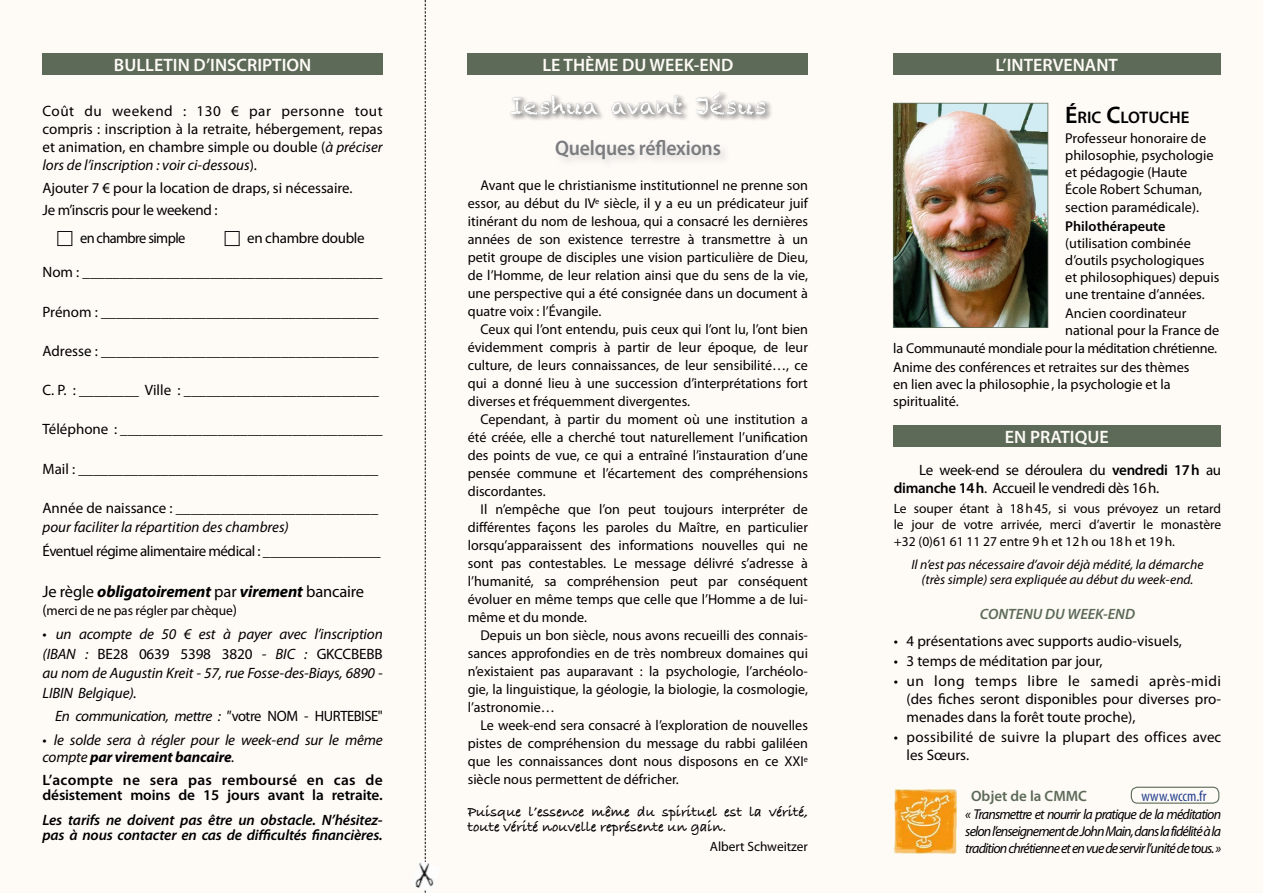
<style>
.page{position:relative;width:1263px;height:893px;background:#fff}
.page>*{position:absolute;margin:0;border:0;box-sizing:border-box;transform-origin:0 0}
.t1{font:24px "Chalkduster";color:#fff}
.t2{font:600 21px "Myriad Pro";letter-spacing:-.01em;color:#7b7c7f;scale:.94 1}
.t3{font:600 18px "Myriad Pro";color:#fefbf7}
.t4{font:600 16.8px "Myriad Pro";color:#000}
.t5{font:italic 700 16.5px "Myriad Pro";letter-spacing:-.01em;color:#000}
.t6{font:15px/18px "Myriad Pro";color:#000;text-align:justify}
.t7{font:italic 15px/19.5px "Myriad Pro";letter-spacing:-.01em;color:#000;text-align:justify}
.t8{font:15px/18px "Myriad Pro";letter-spacing:-.02em;color:#000}
.t9{font:italic 600 15px/15px "Myriad Pro";letter-spacing:-.01em;color:#000}
.t10{font:700 15px/15px "Bradley Hand ITCTT";color:#000}
.t11{font:600 15px/15px "Myriad Pro";letter-spacing:-.01em;color:#000}
.t12{font:15px/18px "Myriad Pro";letter-spacing:.02em;color:#000}
.t13{font:15px "Myriad Pro";letter-spacing:-.03em;color:#000}
.t14{font:italic 15px "Myriad Pro";letter-spacing:-.03em;color:#000}
.t15{font:italic 600 15px "Myriad Pro";color:#5c6a57}
.t16{font:15px "Myriad Pro";letter-spacing:-.04em;color:#000;scale:.96 1}
.t17{font:600 15px "Myriad Pro";color:#5c6a57}
.t18{font:condensed 15px "Myriad Pro";color:#25408f}
.t19{font:14.25px/18px "Myriad Pro";color:#000;text-align:justify}
.t20{font:italic 14.25px/17.1px "Myriad Pro";letter-spacing:-.06em;color:#000;text-align:justify}
.t21{font:14.25px "Myriad Pro";letter-spacing:-.02em;color:#000}
.t22{font:13.5px/16.2px "Myriad Pro";color:#000;text-align:justify}
.t23{font:italic 13.5px/15px "Myriad Pro";color:#000;text-align:center}
.s1{font-style:italic}
.s2{font-size:24px}
.s3{font-weight:600}
.s4{font-weight:400;font-style:normal}
.s5{font-size:15px}
.s6{font-style:normal}
.s7{font-weight:700}
</style>
<div class="page">
<div style="left:468px;top:53px;width:340px;height:21px;background:#5c6a57"></div>
<div style="left:893px;top:53px;width:327px;height:21px;background:#5c6a57"></div>
<svg style="left:425px;top:0;width:1px;height:859px"></svg>
<div style="left:43px;top:53px;width:340px;height:21px;background:#5c6a57"></div>
<div style="left:893px;top:425px;width:327px;height:21px;background:#5c6a57"></div>
<img style="left:895px;top:105px;width:151px;height:221px">
<div style="left:893px;top:103px;width:155px;height:225px;border:1px solid #5c6a57"></div>
<img style="left:415px;top:860px;width:19px;height:33px">
<img style="left:893px;top:790px;width:63px;height:64px">
<div style="left:1131px;top:787px;width:88px;height:17px;border:1px solid #5c6a57;border-radius:6px"></div>
<div style="left:553px;top:138px;width:178px;height:32px;background:#f9f6f2"></div>
<div style="left:452px;top:73px;width:374px;height:66px;background:#fff;opacity:.82"></div>
<p class="t3" style="left:114px;top:53px;width:199px">BULLETIN D’INSCRIPTION</p>
<p class="t3" style="left:542px;top:53px;width:192px">LE THÈME DU WEEK-END</p>
<p class="t3" style="left:995px;top:53px;width:124px">L’INTERVENANT</p>
<p class="t6" style="left:43px;top:102px;width:342px">Coût du weekend : 130 € par personne tout compris : inscription à la retraite, hébergement, repas et animation, en chambre simple ou double (<span class="s1">à préciser lors de l’inscription : voir ci-dessous</span>).</p>
<p class="t6" style="left:43px;top:178px;width:312px">Ajouter 7 € pour la location de draps, si nécessaire.</p>
<p class="t8" style="left:43px;top:200px;width:177px">Je m’inscris pour le weekend :</p>
<h1 class="t1" style="left:509px;top:92px;width:259px">Ieshua avant Jésus</h1>
<p class="t4" style="left:1065px;top:107px;width:126px"><span class="s2">É</span>RIC <span class="s2">C</span>LOTUCHE</p>
<p class="t19" style="left:1065px;top:130px;width:150px;line-height:17.1px;text-align:left">Professeur honoraire de philosophie, psychologie et pédagogie (Haute<br>École Robert Schuman, section paramédicale).</p>
<p class="t19" style="left:1065px;top:217px;width:156px;line-height:17.1px;text-align:left"><span class="s3">Philothérapeute </span>(utilisation combinée d’outils psychologiques et philosophiques) depuis une trentaine d’années.</p>
<p class="t19" style="left:1065px;top:304px;width:123px">Ancien coordinateur</p>
<p class="t19" style="left:1065px;top:321px;width:156px">national pour la France de</p>
<p class="t21" style="left:893px;top:339px;width:325px">la Communauté mondiale pour la méditation chrétienne.</p>
<p class="t19" style="left:893px;top:358px;width:298px;line-height:17.1px;text-align:left">Anime des conférences et retraites sur des thèmes en lien avec la philosophie, la psychologie et la spiritualité.</p>
<p class="t2" style="left:555px;top:135px;width:178px">Quelques réflexions</p>
<p class="t19" style="left:468px;top:176px;width:342px;text-indent:13px">Avant que le christianisme institutionnel ne prenne son essor, au début du IV<sup>e</sup> siècle, il y a eu un prédicateur juif itinérant du nom de Ieshoua, qui a consacré les dernières années de son existence terrestre à transmettre à un petit groupe de disciples une vision particulière de Dieu, de l’Homme, de leur relation ainsi que du sens de la vie, une perspective qui a été consignée dans un document à quatre voix : l’Évangile.</p>
<p class="t19" style="left:468px;top:320px;width:342px;text-indent:13px">Ceux qui l’ont entendu, puis ceux qui l’ont lu, l’ont bien évidemment compris à partir de leur époque, de leur culture, de leurs connaissances, de leur sensibilité…, ce qui a donné lieu à une succession d’interprétations fort diverses et fréquemment divergentes.</p>
<p class="t19" style="left:468px;top:410px;width:342px;text-indent:13px">Cependant, à partir du moment où une institution a été créée, elle a cherché tout naturellement l’unification des points de vue, ce qui a entraîné l’instauration d’une pensée commune et l’écartement des compréhensions discordantes.</p>
<p class="t19" style="left:468px;top:500px;width:342px;text-indent:13px">Il n’empêche que l’on peut toujours interpréter de différentes façons les paroles du Maître, en particulier lorsqu’apparaissent des informations nouvelles qui ne sont pas contestables. Le message délivré s’adresse à l’humanité, sa compréhension peut par conséquent évoluer en même temps que celle que l’Homme a de lui&shy;même et du monde.</p>
<p class="t19" style="left:468px;top:626px;width:342px;text-indent:13px">Depuis un bon siècle, nous avons recueilli des connais&shy;sances approfondies en de très nombreux domaines qui n’existaient pas auparavant : la psychologie, l’archéolo&shy;gie, la linguistique, la géologie, la biologie, la cosmologie, l’astronomie…</p>
<p class="t19" style="left:468px;top:716px;width:342px;text-indent:13px">Le week-end sera consacré à l’exploration de nouvelles pistes de compréhension du message du rabbi galiléen que les connaissances dont nous disposons en ce XXI<sup>e </sup>siècle nous permettent de défricher.</p>
<p class="t10" style="left:468px;top:804px;width:342px">Puisque l’essence même du spirituel est la vérité, toute vérité nouvelle représente un gain.</p>
<p class="t22" style="left:710px;top:838px;width:100px">Albert Schweitzer</p>
<p class="t16" style="left:80px;top:229px;width:111px">en chambre simple</p>
<p class="t8" style="left:247px;top:229px;width:119px">en chambre double</p>
<p class="t6" style="left:43px;top:263px;width:342px">Nom : ________________________________________</p>
<p class="t6" style="left:43px;top:302px;width:338px">Prénom : _____________________________________</p>
<p class="t6" style="left:43px;top:341px;width:338px">Adresse : _____________________________________</p>
<p class="t6" style="left:43px;top:381px;width:338px">C. P. : ________ Ville : __________________________</p>
<p class="t6" style="left:43px;top:420px;width:342px">Téléphone : ___________________________________</p>
<p class="t6" style="left:43px;top:459px;width:337px">Mail : ________________________________________</p>
<p class="t6" style="left:43px;top:498px;width:337px;line-height:19.5px">Année de naissance : ___________________________ <span class="s1">pour faciliter la répartition des chambres)</span></p>
<p class="t13" style="left:43px;top:542px;width:340px">Éventuel régime alimentaire médical : ________________</p>
<p class="t5" style="left:43px;top:581px;width:323px"><span class="s4">Je règle</span> obligatoirement <span class="s4">par</span> virement <span class="s4">bancaire</span></p>
<p class="t22" style="left:43px;top:603px;width:196px"><span class="s5">(</span>merci de ne pas régler par chèque<span class="s5">)</span></p>
<p class="t7" style="left:43px;top:624px;width:342px"><span class="s6">•</span> un acompte de 50 € est à payer avec l’inscription (IBAN : <span class="s6">BE28 0639 5398 3820</span> - BIC : <span class="s6">GKCCBEBB </span>au nom de Augustin Kreit - 57, rue Fosse-des-Biays, 6890 - LIBIN Belgique).</p>
<p class="t14" style="left:55px;top:707px;width:329px">En communication, mettre : "<span class="s6">votre NOM - HURTEBISE"</span></p>
<p class="t7" style="left:43px;top:732px;width:342px;line-height:16.5px"><span class="s6">•</span> le solde sera à régler pour le week-end sur le même compte <span class="s7">par virement bancaire</span>.</p>
<p class="t11" style="left:43px;top:772px;width:342px">L’acompte ne sera pas remboursé en cas de désistement moins de 15 jours avant la retraite.</p>
<p class="t9" style="left:43px;top:812px;width:342px">Les tarifs ne doivent pas être un obstacle. N’hésitez&shy;pas à nous contacter en cas de difficultés financières.</p>
<p class="t3" style="left:1005px;top:425px;width:105px">EN PRATIQUE</p>
<p class="t8" style="left:894px;top:460px;width:329px;text-indent:26px">Le week-end se déroulera du <span class="s3">vendredi 17h</span> au <span class="s3">dimanche 14h</span>. Accueil le vendredi dès 16h.</p>
<p class="t22" style="left:894px;top:500px;width:329px">Le souper étant à 18h45, si vous prévoyez un retard le jour de votre arrivée, merci d’avertir le monastère +32 (0)61 61 11 27 entre 9h et 12h ou 18h et 19h.</p>
<p class="t23" style="left:911px;top:557px;width:294px">Il n’est pas nécessaire d’avoir déjà médité, la démarche (très simple) sera expliquée au début du week-end.</p>
<p class="t15" style="left:980px;top:604px;width:157px">CONTENU DU WEEK-END</p>
<p class="t6" style="left:894px;top:631px;width:290px">• 4 présentations avec supports audio-visuels,</p>
<p class="t6" style="left:894px;top:651px;width:210px">• 3 temps de méditation par jour,</p>
<p class="t6" style="left:906px;top:672px;width:316px;text-indent:-13px">• un long temps libre le samedi après-midi (des fiches seront disponibles pour diverses pro&shy;menades dans la forêt toute proche),</p>
<p class="t12" style="left:906px;top:728px;width:316px;text-indent:-13px">• possibilité de suivre la plupart des offices avec les Sœurs.</p>
<p class="t17" style="left:971px;top:786px;width:118px">Objet de la CMMC</p>
<p class="t18" style="left:1141px;top:787px;width:66px">www.wccm.fr</p>
<p class="t20" style="left:965px;top:805px;width:257px">« Transmettre et nourrir la pratique de la méditation selon l’enseignement de John Main, dans la fidélité à la tradition chrétienne et en vue de servir l’unité de tous. »</p>
</div>
